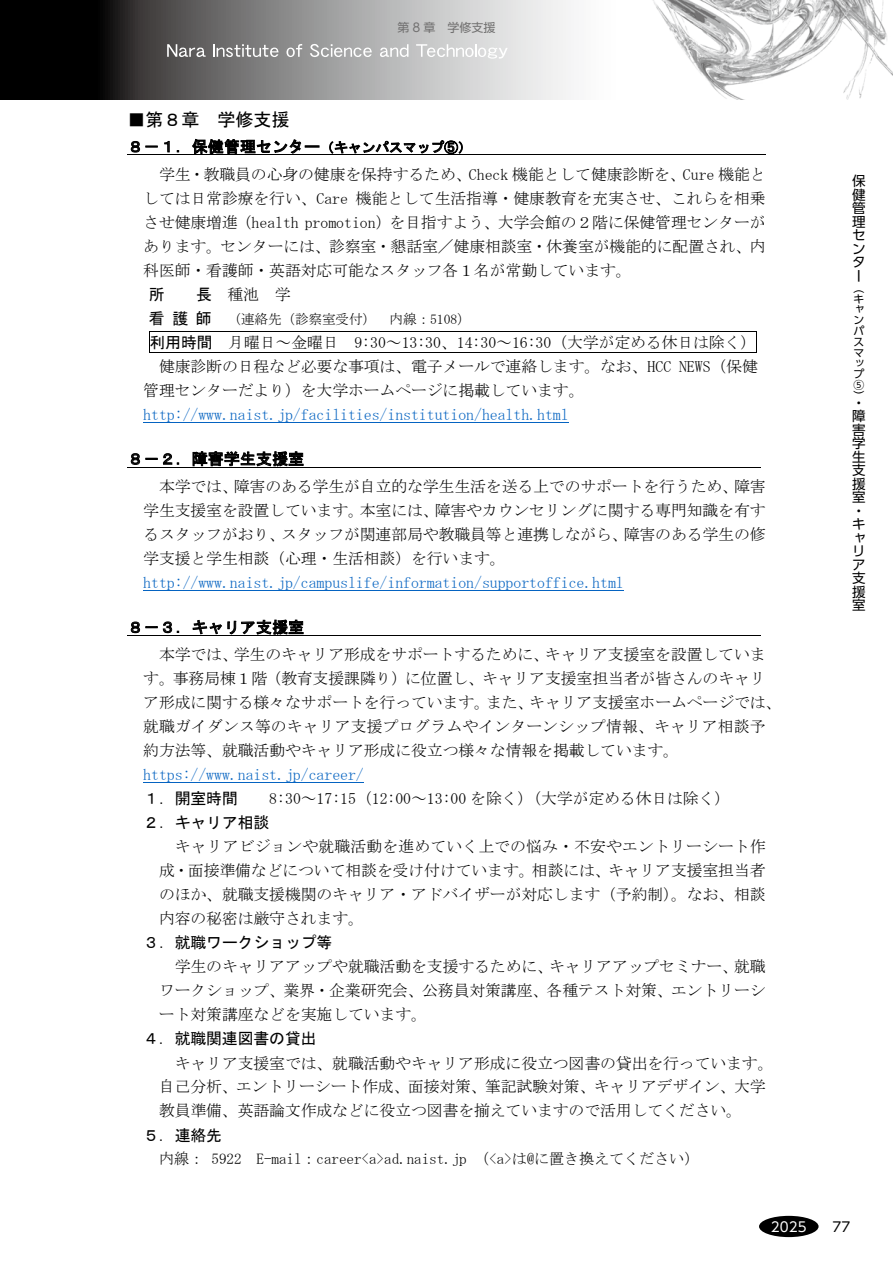
<style>
.page{position:relative;width:893px;height:1263px;background:#fff}
.page>*{position:absolute;margin:0;border:0;box-sizing:border-box;transform-origin:0 0}
.t1{font:18px "MS Gothic";color:#000}
.t2{font:15.9px/24px "MS Mincho";letter-spacing:-.005em;color:#000;text-align:justify}
.t3{font:15.9px "MS Mincho";letter-spacing:-.005em;color:#0563c1}
.t4{font:15.9px "MS Gothic";letter-spacing:-.005em;color:#000}
.t5{font:15.6px "MS Gothic";letter-spacing:.015em;color:#000}
.t6{font:15.15px "MS Mincho";letter-spacing:-.005em;color:#000}
.t7{font:13.65px "MS Mincho";letter-spacing:-.015em;color:#000}
.t8{font:13.5px/13.5px "UD Shin Go Pr 6";color:#000;text-align:justify}
.t9{font:13.5px "UD Shin Go Pr 6";color:#fff}
.t10{font:12px "UD Shin Go Pr 6";color:#727171}
.t11{font:10.8px/10.8px "UD Shin Go Pr 6";color:#000;text-align:justify}
.s1{font-size:13.35px}
.s2{font-family:"MS Gothic"}
.s3{font-family:"MS Gothic";font-size:15.9px}
</style>
<div class="page">
<hr style="left:128px;top:155px;width:638px;height:1px;background:#000">
<hr style="left:149px;top:331px;width:607px;height:1px;background:#000">
<svg style="left:149px;top:332px;width:1px;height:20px"></svg>
<hr style="left:149px;top:352px;width:607px;height:1px;background:#000">
<svg style="left:756px;top:331px;width:1px;height:22px"></svg>
<hr style="left:143px;top:422px;width:426px;height:1px;background:#0563c1">
<hr style="left:128px;top:467px;width:633px;height:1px;background:#000">
<hr style="left:143px;top:590px;width:481px;height:1px;background:#0563c1">
<hr style="left:128px;top:635px;width:633px;height:1px;background:#000">
<hr style="left:143px;top:782px;width:221px;height:1px;background:#0563c1">
<svg style="left:1px;top:0;width:570px;height:99px"></svg>
<img style="left:653px;top:0;width:240px;height:99px">
<svg style="left:167px;top:44px;width:39px;height:13px"></svg>
<svg style="left:213px;top:44px;width:66px;height:13px"></svg>
<svg style="left:286px;top:44px;width:16px;height:13px"></svg>
<svg style="left:310px;top:44px;width:62px;height:13px"></svg>
<svg style="left:380px;top:44px;width:28px;height:13px"></svg>
<svg style="left:416px;top:44px;width:92px;height:15px"></svg>
<hr style="left:0;top:0;width:1px;height:99px;background:#000">
<div style="left:759px;top:1216px;width:60px;height:21px;background:#000;border-radius:50%"></div>
<p class="t10" style="left:397px;top:18px;width:99px">第 8 章　学修支援</p>
<p class="t1" style="left:128px;top:111px;width:164px">■第８章 学修支援</p>
<p class="t5" style="left:128px;top:139px;width:346px">８－１．保健管理センター<span class="s1">（キャンパスマップ⑤）</span></p>
<p class="t2" style="left:143px;top:162px;width:624px;text-indent:16px">学生・教職員の心身の健康を保持するため、Check 機能として健康診断を、Cure 機能としては日常診療を行い、Care 機能として生活指導・健康教育を充実させ、これらを相乗させ健康増進（health promotion）を目指すよう、大学会館の２階に保健管理センターがあります。センターには、診察室・懇話室／健康相談室・休養室が機能的に配置され、内科医師・看護師・英語対応可能なスタッフ各１名が常勤しています。</p>
<p class="t4" style="left:149px;top:286px;width:17px">所</p>
<p class="t2" style="left:196px;top:282px;width:96px"><span class="s2">長</span>種池学</p>
<p class="t7" style="left:149px;top:312px;width:324px"><span class="s3">看護師</span> （連絡先（診察室受付） 内線：5108）</p>
<p class="t2" style="left:149px;top:330px;width:608px"><span class="s2">利用時間</span> 月曜日～金曜日 9:30～13:30、14:30～16:30（大学が定める休日は除く）</p>
<p class="t2" style="left:159px;top:354px;width:600px">健康診断の日程など必要な事項は、電子メールで連絡します。なお、HCC NEWS（保健</p>
<p class="t2" style="left:143px;top:378px;width:443px">管理センターだより）を大学ホームページに掲載しています。</p>
<p class="t3" style="left:143px;top:406px;width:427px">http://www.naist.jp/facilities/institution/health.html</p>
<p class="t5" style="left:128px;top:451px;width:178px">８－２．障害学生支援室</p>
<p class="t2" style="left:143px;top:474px;width:624px;text-indent:16px">本学では、障害のある学生が自立的な学生生活を送る上でのサポートを行うため、障害学生支援室を設置しています。本室には、障害やカウンセリングに関する専門知識を有するスタッフがおり、スタッフが関連部局や教職員等と連携しながら、障害のある学生の修学支援と学生相談（心理・生活相談）を行います。</p>
<p class="t3" style="left:143px;top:574px;width:482px">http://www.naist.jp/campuslife/information/supportoffice.html</p>
<p class="t5" style="left:128px;top:619px;width:178px">８－３．キャリア支援室</p>
<p class="t2" style="left:143px;top:642px;width:640px;text-align:left;text-indent:16px">本学では、学生のキャリア形成をサポートするために、キャリア支援室を設置しています。事務局棟１階（教育支援課隣り）に位置し、キャリア支援室担当者が皆さんのキャリア形成に関する様々なサポートを行っています。また、キャリア支援室ホームページでは、就職ガイダンス等のキャリア支援プログラムやインターンシップ情報、キャリア相談予約方法等、就職活動やキャリア形成に役立つ様々な情報を掲載しています。</p>
<p class="t3" style="left:143px;top:767px;width:222px">https://www.naist.jp/career/</p>
<p class="t4" style="left:143px;top:790px;width:96px">１．開室時間</p>
<p class="t2" style="left:269px;top:786px;width:462px">8:30～17:15（12:00～13:00 を除く）（大学が定める休日は除く）</p>
<p class="t4" style="left:143px;top:814px;width:128px">２．キャリア相談</p>
<p class="t2" style="left:159px;top:834px;width:608px;text-indent:16px">キャリアビジョンや就職活動を進めていく上での悩み・不安やエントリーシート作成・面接準備などについて相談を受け付けています。相談には、キャリア支援室担当者のほか、就職支援機関のキャリア・アドバイザーが対応します（予約制）。なお、相談内容の秘密は厳守されます。</p>
<p class="t4" style="left:143px;top:934px;width:191px">３．就職ワークショップ等</p>
<p class="t2" style="left:159px;top:954px;width:608px;text-indent:16px">学生のキャリアアップや就職活動を支援するために、キャリアアップセミナー、就職ワークショップ、業界・企業研究会、公務員対策講座、各種テスト対策、エントリーシート対策講座などを実施しています。</p>
<p class="t4" style="left:143px;top:1031px;width:175px">４．就職関連図書の貸出</p>
<p class="t2" style="left:159px;top:1051px;width:616px;text-align:left;text-indent:16px">キャリア支援室では、就職活動やキャリア形成に役立つ図書の貸出を行っています。自己分析、エントリーシート作成、面接対策、筆記試験対策、キャリアデザイン、大学教員準備、英語論文作成などに役立つ図書を揃えていますので活用してください。</p>
<p class="t4" style="left:143px;top:1127px;width:80px">５．連絡先</p>
<p class="t6" style="left:159px;top:1151px;width:542px">内線： 5922 E-mail：career&lt;a&gt;ad.naist.jp （&lt;a&gt;は@に置き換えてください）</p>
<p class="t8" style="left:852px;top:174px;width:15px">保健管理センター</p>
<p class="t11" style="left:853px;top:282px;width:12px">（キャンパスマップ⑤）</p>
<p class="t8" style="left:852px;top:395px;width:15px;text-align:left">・障害学生支援室・キャリア支援室</p>
<p class="t9" style="left:771px;top:1215px;width:37px">2025</p>
<p class="t8" style="left:833px;top:1219px;width:19px">77</p>
</div>
